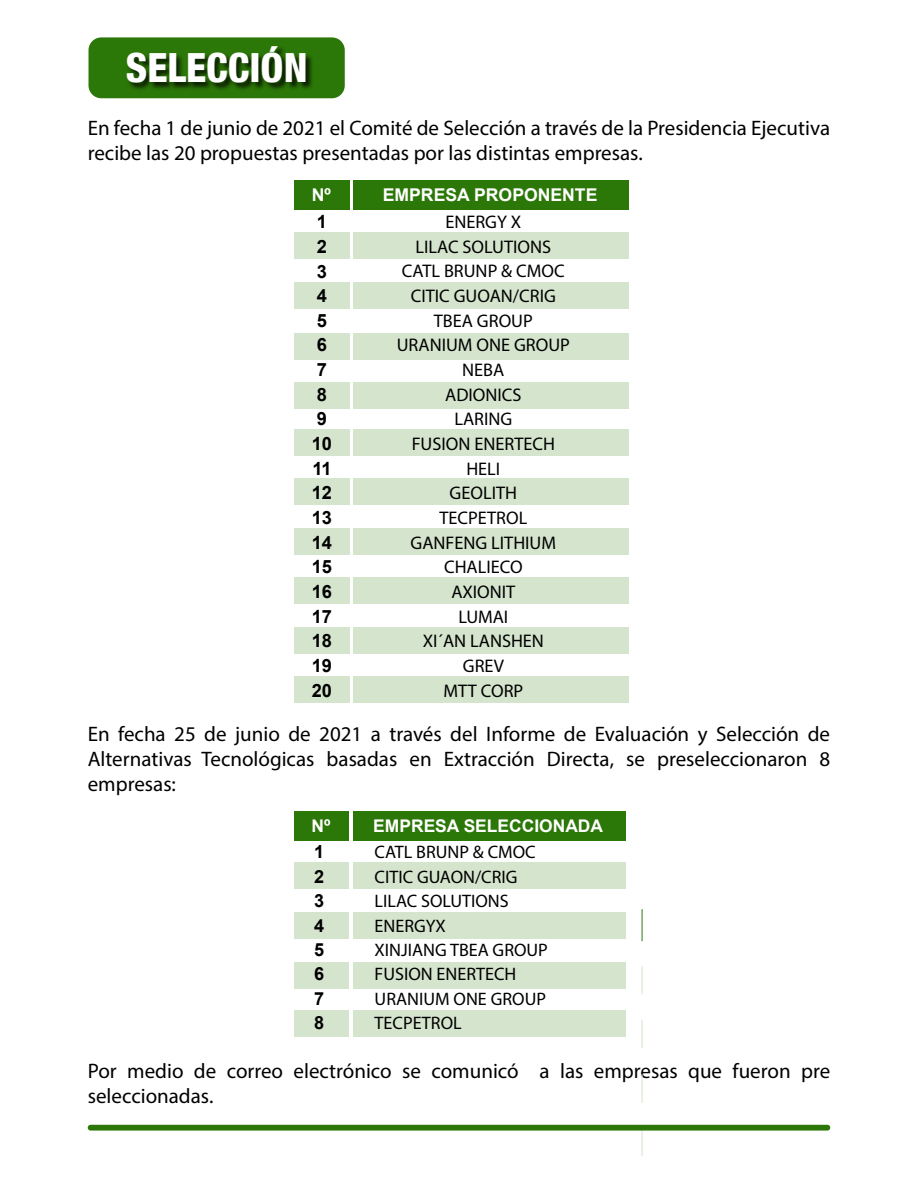
<style>
.page{position:relative;width:918px;height:1188px;background:#fff}
.page>*{position:absolute;margin:0;border:0;box-sizing:border-box;transform-origin:0 0}
.t1{font:800 condensed 40.2px "Helvetica Neue LT Com";color:#fff}
.t2{font:21px/25.2px "Myriad Pro";color:#000}
.t3{font:18.3px/24.6px "Myriad Pro";color:#000;text-align:center}
.t4{font:700 18.3px/24.6px "Arial";color:#000}
.t5{font:18.15px/24.5px "Myriad Pro";color:#000}
.t6{font:700 18.15px/24.5px "Arial";color:#000;text-align:justify}
.t7{font:700 17.55px "Arial";color:#fff}
.t8{font:700 17.4px "Arial";color:#fff}
</style>
<div class="page">
<div style="left:89px;top:37px;width:256px;height:61px;background:#2b7707;border-radius:13px"></div>
<img style="left:88px;top:43px;width:257px;height:56px">
<div style="left:294px;top:180px;width:56px;height:30px;background:#2b7707"></div>
<div style="left:354px;top:180px;width:275px;height:30px;background:#2b7707"></div>
<div style="left:294px;top:233px;width:56px;height:26px;background:#d5e4cd"></div>
<div style="left:354px;top:233px;width:275px;height:26px;background:#d5e4cd"></div>
<div style="left:294px;top:282px;width:56px;height:27px;background:#d5e4cd"></div>
<div style="left:354px;top:282px;width:275px;height:27px;background:#d5e4cd"></div>
<div style="left:294px;top:333px;width:56px;height:26px;background:#d5e4cd"></div>
<div style="left:354px;top:333px;width:275px;height:26px;background:#d5e4cd"></div>
<div style="left:294px;top:382px;width:56px;height:27px;background:#d5e4cd"></div>
<div style="left:354px;top:382px;width:275px;height:27px;background:#d5e4cd"></div>
<div style="left:294px;top:429px;width:56px;height:26px;background:#d5e4cd"></div>
<div style="left:354px;top:429px;width:275px;height:26px;background:#d5e4cd"></div>
<div style="left:294px;top:478px;width:56px;height:27px;background:#d5e4cd"></div>
<div style="left:354px;top:478px;width:275px;height:27px;background:#d5e4cd"></div>
<div style="left:294px;top:528px;width:56px;height:26px;background:#d5e4cd"></div>
<div style="left:354px;top:528px;width:275px;height:26px;background:#d5e4cd"></div>
<div style="left:294px;top:577px;width:56px;height:27px;background:#d5e4cd"></div>
<div style="left:354px;top:577px;width:275px;height:27px;background:#d5e4cd"></div>
<div style="left:294px;top:627px;width:56px;height:26px;background:#d5e4cd"></div>
<div style="left:354px;top:627px;width:275px;height:26px;background:#d5e4cd"></div>
<div style="left:294px;top:676px;width:56px;height:27px;background:#d5e4cd"></div>
<div style="left:354px;top:676px;width:275px;height:27px;background:#d5e4cd"></div>
<div style="left:294px;top:811px;width:55px;height:29px;background:#2b7707"></div>
<div style="left:353px;top:811px;width:272px;height:29px;background:#2b7707"></div>
<div style="left:294px;top:863px;width:55px;height:26px;background:#d5e4cd"></div>
<div style="left:353px;top:863px;width:272px;height:26px;background:#d5e4cd"></div>
<div style="left:294px;top:912px;width:55px;height:26px;background:#d5e4cd"></div>
<div style="left:353px;top:912px;width:272px;height:26px;background:#d5e4cd"></div>
<div style="left:294px;top:962px;width:55px;height:26px;background:#d5e4cd"></div>
<div style="left:353px;top:962px;width:272px;height:26px;background:#d5e4cd"></div>
<div style="left:294px;top:1011px;width:55px;height:26px;background:#d5e4cd"></div>
<div style="left:353px;top:1011px;width:272px;height:26px;background:#d5e4cd"></div>
<div style="left:88px;top:1125px;width:742px;height:6px;background:#2b7707;border-radius:3px"></div>
<h1 class="t1" style="left:126px;top:43px;width:183px">SELECCIÓN</h1>
<p class="t2" style="left:88px;top:115px;width:744px">En fecha 1 de junio de 2021 el Comité de Selección a través de la Presidencia Ejecutiva recibe las 20 propuestas presentadas por las distintas empresas.</p>
<p class="t7" style="left:312px;top:183px;width:21px">Nº</p>
<p class="t7" style="left:383px;top:183px;width:216px">EMPRESA PROPONENTE</p>
<p class="t4" style="left:312px;top:210px;width:22px">1<br>2<br>3<br>4<br>5<br>6<br>7<br>8<br>9<br>10<br>11<br>12<br>13<br>14<br>15<br>16<br>17<br>18<br>19<br>20</p>
<p class="t3" style="left:397px;top:209px;width:175px">ENERGY X<br>LILAC SOLUTIONS<br>CATL BRUNP &amp; CMOC<br>CITIC GUOAN/CRIG<br>TBEA GROUP<br>URANIUM ONE GROUP<br>NEBA<br>ADIONICS<br>LARING<br>FUSION ENERTECH<br>HELI<br>GEOLITH<br>TECPETROL<br>GANFENG LITHIUM<br>CHALIECO<br>AXIONIT<br>LUMAI<br>XI´AN LANSHEN<br>GREV<br>MTT CORP</p>
<p class="t2" style="left:88px;top:721px;width:744px;text-align:justify">En fecha 25 de junio de 2021 a través del Informe de Evaluación y Selección de Alternativas Tecnológicas basadas en Extracción Directa, se preseleccionaron 8 empresas:</p>
<p class="t8" style="left:312px;top:813px;width:20px">Nº</p>
<p class="t8" style="left:373px;top:813px;width:231px">EMPRESA SELECCIONADA</p>
<p class="t6" style="left:314px;top:840px;width:12px">1<br>2<br>3<br>4<br>5<br>6<br>7<br>8</p>
<p class="t5" style="left:375px;top:840px;width:175px">CATL BRUNP &amp; CMOC<br>CITIC GUAON/CRIG<br>LILAC SOLUTIONS<br>ENERGYX<br>XINJIANG TBEA GROUP<br>FUSION ENERTECH<br>URANIUM ONE GROUP<br>TECPETROL</p>
<p class="t2" style="left:88px;top:1058px;width:744px">Por medio de correo electrónico se comunicó a las empresas que fueron pre seleccionadas.</p>
</div>
